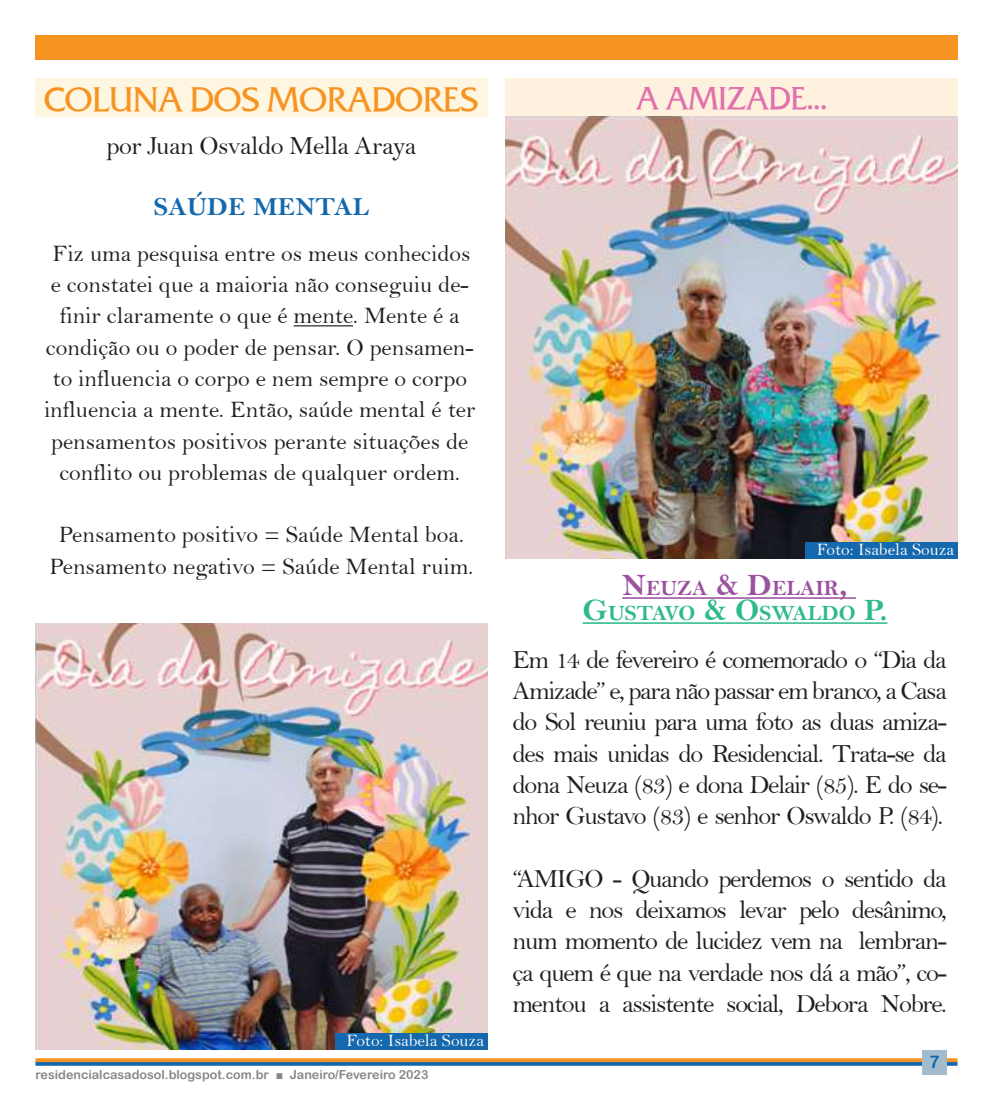
<style>
.page{position:relative;width:993px;height:1117px;background:#fff}
.page>*{position:absolute;margin:0;border:0;box-sizing:border-box;transform-origin:0 0}
.t1{font:33.75px "Friz Quadrata TT";letter-spacing:-.04em;color:#f79321}
.t2{font:31.25px "Friz Quadrata TT";letter-spacing:-.04em;color:#e170ac}
.t3{font:26.25px/31.2px "Bell";letter-spacing:-.05em;color:#231f20;text-align:justify}
.t4{font:26.25px "Bell";letter-spacing:-.02em;color:#231f20}
.t5{font:26.25px "Bell MT Bold";letter-spacing:.01em;color:#1468ae}
.t6{font:23.75px/31.2px "Bell";color:#231f20;text-align:center}
.t7{font:21.88px/25px "Bell MT Bold";color:#2fba8c;text-align:center}
.t8{font:17.5px "Bell";color:#fafafa}
.t9{font:17.5px "Arial Rounded MT Bold";color:#1468ae}
.t10{font:12.5px "Arial Rounded MT Bold";color:#868786}
.s1{font-family:"Arial"}
.s2{font-size:31.38px;color:#9b52a1}
.s3{color:#9b52a1}
.s4{font-size:31.38px}
</style>
<div class="page">
<svg style="left:35px;top:1061px;width:922px;height:4px"></svg>
<svg style="left:35px;top:1057px;width:922px;height:4px"></svg>
<div style="left:921px;top:1049px;width:25px;height:25px;background:#a2bccd"></div>
<div style="left:35px;top:35px;width:922px;height:25px;background:#f79321"></div>
<div style="left:35px;top:78px;width:452px;height:38px;background:#fef6e0"></div>
<hr style="left:293px;top:325px;width:60px;height:1px;background:#231f20">
<div style="left:505px;top:78px;width:452px;height:38px;background:#fef1dd"></div>
<hr style="left:622px;top:597px;width:233px;height:1px;background:#9b52a1">
<hr style="left:582px;top:622px;width:153px;height:1px;background:#2fba8c">
<hr style="left:735px;top:622px;width:152px;height:1px;background:#2fba8c">
<img style="left:505px;top:116px;width:452px;height:442px">
<img style="left:35px;top:623px;width:452px;height:426px">
<div style="left:805px;top:542px;width:152px;height:16px;background:#1468ae"></div>
<div style="left:335px;top:1033px;width:152px;height:16px;background:#1468ae"></div>
<p class="t1" style="left:44px;top:78px;width:437px">COLUNA DOS MORADORES</p>
<p class="t4" style="left:107px;top:130px;width:311px">por Juan Osvaldo Mella Araya</p>
<p class="t5" style="left:154px;top:191px;width:217px">SAÚDE MENTAL</p>
<p class="t6" style="left:44px;top:237px;width:432px">Fiz uma pesquisa entre os meus conhecidos e constatei que a maioria não conseguiu de&shy;finir claramente o que é mente. Mente é a condição ou o poder de pensar. O pensamen&shy;to influencia o corpo e nem sempre o corpo influencia a mente. Então, saúde mental é ter pensamentos positivos perante situações de conflito ou problemas de qualquer ordem.</p>
<p class="t6" style="left:50px;top:519px;width:425px">Pensamento positivo = Saúde Mental boa.<br>Pensamento negativo = Saúde Mental ruim.</p>
<p class="t8" style="left:346px;top:1030px;width:139px">Foto: Isabela Souza</p>
<p class="t10" style="left:35px;top:1066px;width:394px">residencialcasadosol.blogspot.com.br <span class="s1">■</span> Janeiro/Fevereiro 2023</p>
<p class="t2" style="left:635px;top:79px;width:194px">A AMIZADE...</p>
<p class="t8" style="left:816px;top:539px;width:139px">Foto: Isabela Souza</p>
<p class="t7" style="left:582px;top:575px;width:306px"><span class="s2">N</span><span class="s3">EUZA</span> <span class="s2">&amp; D</span><span class="s3">ELAIR</span><span class="s2">,<br></span><span class="s4">G</span>USTAVO <span class="s4">&amp; O</span>SWALD O <span class="s4">P.</span></p>
<p class="t3" style="left:512px;top:643px;width:436px">Em 14 de fevereiro é comemorado o “Dia da Amizade” e, para não passar em branco, a Casa do Sol reuniu para uma foto as duas amiza&shy;des mais unidas do Residencial. Trata-se da dona Neuza (83) e dona Delair (85). E do se&shy;nhor Gustavo (83) e senhor Oswaldo P. (84).</p>
<p class="t3" style="left:512px;top:862px;width:436px">“AMIGO - Quando perdemos o sentido da vida e nos deixamos levar pelo desânimo, num momento de lucidez vem na lembran&shy;ça quem é que na verdade nos dá a mão”, co&shy;mentou a assistente social, Debora Nobre.</p>
<p class="t9" style="left:928px;top:1051px;width:12px">7</p>
</div>
